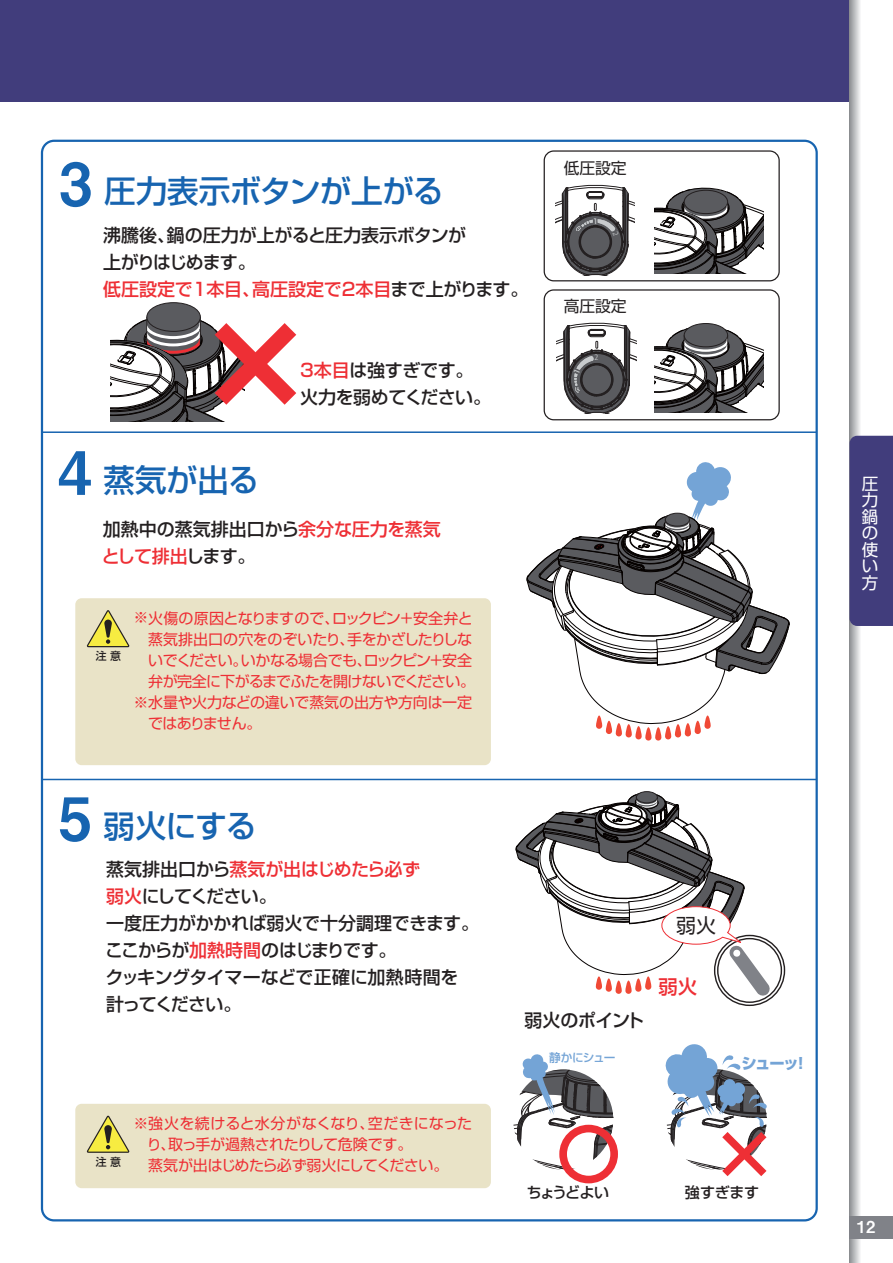
<style>
.page{position:relative;width:893px;height:1263px;background:#fff}
.page>*{position:absolute;margin:0;border:0;box-sizing:border-box;transform-origin:0 0}
.t1{font:31.5px "Shin Go Pro Medium 90 msp RKSJ H";letter-spacing:-.015em;color:#1764b0}
.t2{font:19.95px "Shin Go Pro Regular 90 msp RKSJ H";color:#242021}
.t3{font:19.5px "Shin Go Pro Medium 90 msp RKSJ H";color:#ee2f35}
.t4{font:18px/27px "Shin Go Pro Medium 90 msp RKSJ H";letter-spacing:-.015em;color:#242021}
.t5{font:16.5px/16.5px "Shin Go Pro Regular 90 msp RKSJ H";color:#fff;text-align:justify}
.t6{font:16.5px "Midashi Go Pro MB31 90 msp RKSJ H";color:#fff}
.t7{font:15.75px "Shin Go Pro Regular 90 msp RKSJ H";color:#242021}
.t8{font:15.3px "Shin Go Pro Heavy 90 msp RKSJ H";color:#74a4d6}
.t9{font:15px/21px "Shin Go Pro Regular 90 msp RKSJ H";letter-spacing:-.03em;color:#ee2f35}
.t10{font:15px "Shin Go Pro Regular 90 msp RKSJ H";letter-spacing:-.06em;color:#ee2f35}
.t11{font:15px "Shin Go Pro Regular 90 msp RKSJ H";letter-spacing:-.05em;color:#ee2f35}
.t12{font:15px "Shin Go Pro Medium 90 msp RKSJ H";letter-spacing:-.025em;color:#242021}
.t13{font:15px "Shin Go Pro Regular 90 msp RKSJ H";letter-spacing:-.055em;color:#ee2f35}
.t14{font:11.7px "Shin Go Pro Medium 90 msp RKSJ H";letter-spacing:-.08em;color:#74a4d6}
.t15{font:10.95px "Shin Go Pro Medium 90 msp RKSJ H";color:#242021}
.t16{font:7.2px "Shin Go Pro De Bold 90 msp RKSJ H";color:#c8cbcd}
.s1{font-family:"Midashi Go Pro MB31 90 msp RKSJ H";font-size:59.85px}
.s2{color:#ee2f35}
</style>
<div class="page">
<div style="left:636px;top:791px;width:22px;height:12px;border:1px solid #242021;border-radius:50%"></div>
<div style="left:0;top:0;width:849px;height:101px;background:#413d7c"></div>
<svg style="left:849px;top:0;width:44px;height:1263px"></svg>
<div style="left:849px;top:1216px;width:44px;height:22px;background:#808288"></div>
<div style="left:849px;top:436px;width:44px;height:190px;background:#413d7c"></div>
<hr style="left:43px;top:779px;width:773px;height:1px;background:#1764b0">
<hr style="left:43px;top:431px;width:773px;height:2px;background:#1764b0">
<div style="left:75px;top:598px;width:416px;height:167px;background:#e9e3c7;border-radius:6px"></div>
<svg style="left:86px;top:610px;width:44px;height:38px"></svg>
<div style="left:75px;top:1104px;width:416px;height:84px;background:#e9e3c7;border-radius:6px"></div>
<svg style="left:86px;top:1115px;width:44px;height:38px"></svg>
<svg style="left:645px;top:727px;width:6px;height:14px"></svg>
<svg style="left:655px;top:727px;width:6px;height:14px"></svg>
<svg style="left:635px;top:726px;width:7px;height:13px"></svg>
<div style="left:665px;top:726px;width:6px;height:13px;background:#f04936;border-radius:3px"></div>
<svg style="left:625px;top:724px;width:7px;height:13px"></svg>
<div style="left:675px;top:724px;width:6px;height:13px;background:#f04936;border-radius:3px"></div>
<div style="left:616px;top:723px;width:6px;height:13px;background:#f04936;border-radius:3px"></div>
<div style="left:685px;top:723px;width:6px;height:13px;background:#f04936;border-radius:3px"></div>
<div style="left:606px;top:721px;width:6px;height:13px;background:#f04936;border-radius:3px"></div>
<div style="left:695px;top:721px;width:6px;height:13px;background:#f04936;border-radius:3px"></div>
<div style="left:596px;top:716px;width:6px;height:13px;background:#f04936;border-radius:3px"></div>
<div style="left:704px;top:716px;width:7px;height:13px;background:#f04936;border-radius:3px"></div>
<svg style="left:515px;top:792px;width:255px;height:205px"></svg>
<div style="left:147px;top:303px;width:53px;height:28px;background:#5a5b5f;border-radius:50%"></div>
<div style="left:146px;top:302px;width:55px;height:30px;border:1px solid #242021;border-radius:50%"></div>
<svg style="left:513px;top:1054px;width:100px;height:116px"></svg>
<div style="left:559px;top:1125px;width:59px;height:58px;border:8px solid #ee2f35;border-radius:50%"></div>
<svg style="left:665px;top:1044px;width:102px;height:132px"></svg>
<svg style="left:110px;top:306px;width:187px;height:116px"></svg>
<svg style="left:500px;top:101px;width:290px;height:624px"></svg>
<h1 class="t1" style="left:59px;top:180px;width:386px"><span class="s1">3</span> 圧力表示ボタンが上がる</h1>
<p class="t4" style="left:103px;top:224px;width:427px">沸騰後、鍋の圧力が上がると圧力表示ボタンが<br>上がりはじめます。<br><span class="s2">低圧設定で1本目、高圧設定で2本目</span>まで上がります。</p>
<h1 class="t1" style="left:58px;top:468px;width:203px"><span class="s1">4</span> 蒸気が出る</h1>
<p class="t4" style="left:300px;top:359px;width:192px"><span class="s2">3本目</span>は強すぎです。火力を弱めてください。</p>
<p class="t4" style="left:102px;top:518px;width:341px">加熱中の蒸気排出口から<span class="s2">余分な圧力を蒸気として排出</span>します。</p>
<p class="t15" style="left:96px;top:652px;width:27px">注 意</p>
<p class="t9" style="left:133px;top:610px;width:341px">※火傷の原因となりますので、ロックピン＋安全弁と</p>
<p class="t9" style="left:148px;top:631px;width:325px">蒸気排出口の穴をのぞいたり、手をかざしたりしな</p>
<p class="t10" style="left:148px;top:654px;width:325px">いでください。いかなる場合でも、ロックピン＋安全</p>
<p class="t11" style="left:148px;top:675px;width:329px">弁が完全に下がるまでふたを開けないでください。</p>
<p class="t9" style="left:133px;top:694px;width:340px">※水量や火力などの違いで蒸気の出方や方向は一定</p>
<p class="t13" style="left:148px;top:717px;width:115px">ではありません。</p>
<p class="t7" style="left:564px;top:162px;width:64px">低圧設定</p>
<p class="t16" style="left:593px;top:218px;width:7px">1</p>
<p class="t7" style="left:564px;top:300px;width:64px">高圧設定</p>
<h1 class="t1" style="left:58px;top:815px;width:200px"><span class="s1">5</span> 弱火にする</h1>
<p class="t4" style="left:106px;top:858px;width:375px">蒸気排出口から<span class="s2">蒸気が出はじめたら必ず<br>弱火</span>にしてください。<br>一度圧力がかかれば弱火で十分調理できます。ここからが<span class="s2">加熱時間</span>のはじまりです。<br>クッキングタイマーなどで正確に加熱時間を計ってください。</p>
<p class="t2" style="left:676px;top:918px;width:41px">弱火</p>
<p class="t4" style="left:524px;top:1010px;width:121px">弱火のポイント</p>
<p class="t3" style="left:658px;top:979px;width:40px">弱火</p>
<p class="t15" style="left:96px;top:1158px;width:27px">注 意</p>
<p class="t9" style="left:147px;top:1115px;width:327px;text-indent:-13px">※強火を続けると水分がなくなり、空だきになったり、取っ手が過熱されたりして危険です。<br>蒸気が出はじめたら必ず弱火にしてください。</p>
<p class="t14" style="left:549px;top:1054px;width:68px">静かにシュー</p>
<p class="t8" style="left:741px;top:1057px;width:68px">シューッ！</p>
<p class="t12" style="left:527px;top:1186px;width:84px">ちょうどよい</p>
<p class="t12" style="left:685px;top:1186px;width:76px">強すぎます</p>
<p class="t5" style="left:862px;top:478px;width:18px">圧力鍋の使い方</p>
<p class="t6" style="left:857px;top:1221px;width:20px">12</p>
</div>
